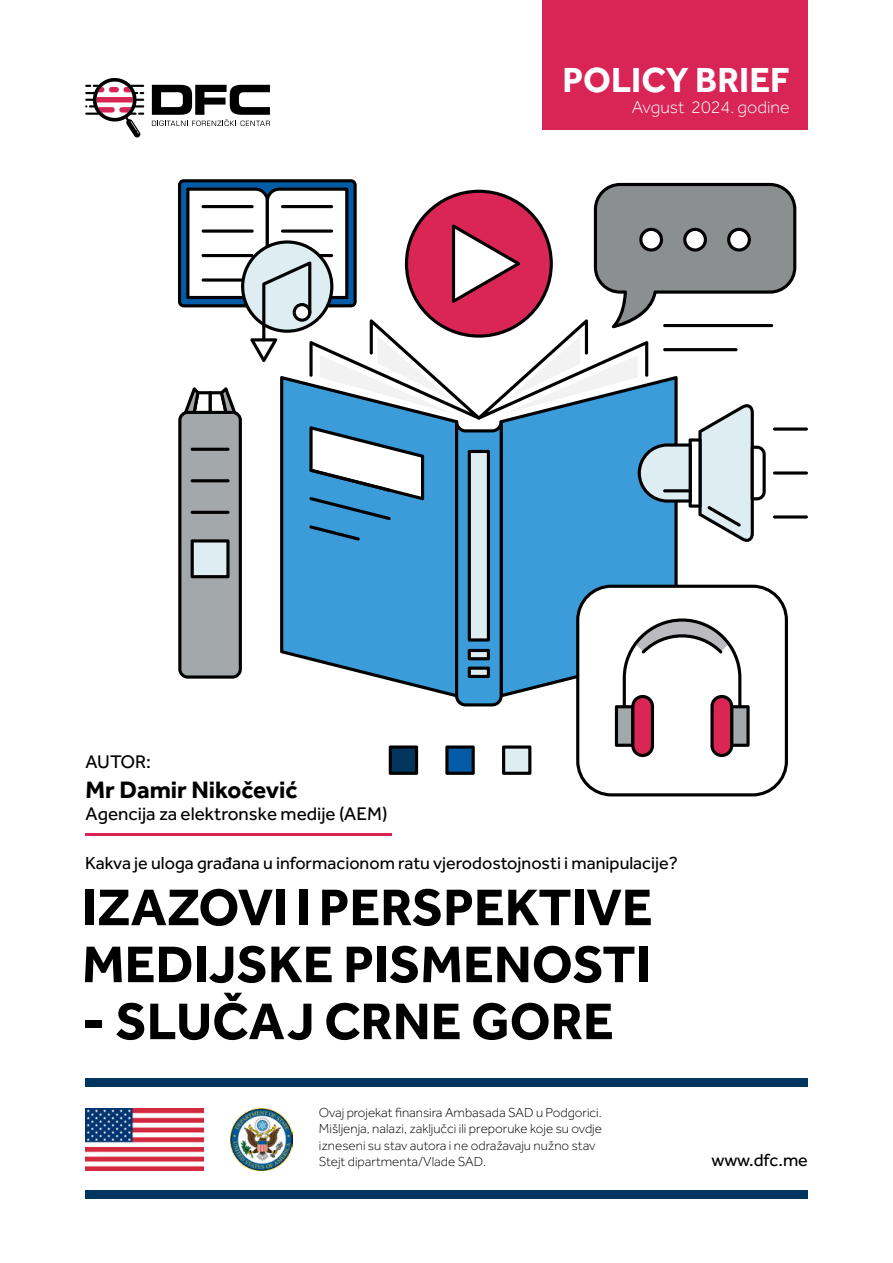
<style>
.page{position:relative;width:893px;height:1263px;background:#fff}
.page>*{position:absolute;margin:0;border:0;box-sizing:border-box;transform-origin:0 0}
.t1{font:700 53.25px/57px "Effra";color:#000}
.t2{font:700 36px "Effra";color:#fff}
.t3{font:700 24.6px "Effra";color:#000}
.t4{font:18.9px "Effra";color:#000}
.t5{font:18px "Effra";color:#000}
.t6{font:300 18px "Effra";color:#fff}
.t7{font:300 13.5px/16.2px "Effra";color:#000}
</style>
<div class="page">
<div style="left:543px;top:0;width:265px;height:130px;background:#d92555"></div>
<hr style="left:85px;top:833px;width:306px;height:3px;background:#d92555">
<svg style="left:85px;top:78px;width:59px;height:60px"></svg>
<svg style="left:152px;top:85px;width:118px;height:41px"></svg>
<img style="left:85px;top:1108px;width:119px;height:62px">
<img style="left:230px;top:1108px;width:62px;height:62px">
<div style="left:85px;top:1078px;width:723px;height:8px;background:#00365f"></div>
<div style="left:85px;top:1190px;width:723px;height:9px;background:#00365f"></div>
<svg style="left:773px;top:471px;width:35px;height:4px"></svg>
<svg style="left:773px;top:427px;width:35px;height:4px"></svg>
<svg style="left:773px;top:515px;width:35px;height:4px"></svg>
<svg style="left:178px;top:179px;width:618px;height:617px"></svg>
<h2 class="t2" style="left:562px;top:58px;width:229px">POLICY BRIEF</h2>
<h3 class="t6" style="left:632px;top:97px;width:159px">Avgust 2024. godine</h3>
<h3 class="t4" style="left:86px;top:751px;width:67px">AUTOR:</h3>
<h3 class="t3" style="left:86px;top:774px;width:213px">Mr Damir Nikočević</h3>
<h3 class="t4" style="left:86px;top:803px;width:303px">Agencija za elektronske medije (AEM)</h3>
<h3 class="t5" style="left:85px;top:852px;width:594px">Kakva je uloga građana u informacionom ratu vjerodostojnosti i manipulacije?</h3>
<h1 class="t1" style="left:82px;top:878px;width:572px">IZAZOVI I PERSPEKTIVE<br>MEDIJSKE PISMENOSTI</h1>
<h1 class="t1" style="left:82px;top:992px;width:533px">- SLUČAJ CRNE GORE</h1>
<p class="t7" style="left:319px;top:1104px;width:285px">Ovaj projekat finansira Ambasada SAD u Podgorici.<br>Mišljenja, nalazi, zaključci ili preporuke koje su ovdje izneseni su stav autora i ne odražavaju nužno stav Stejt dipartmenta/Vlade SAD.</p>
<h3 class="t5" style="left:711px;top:1149px;width:98px">www.dfc.me</h3>
</div>
